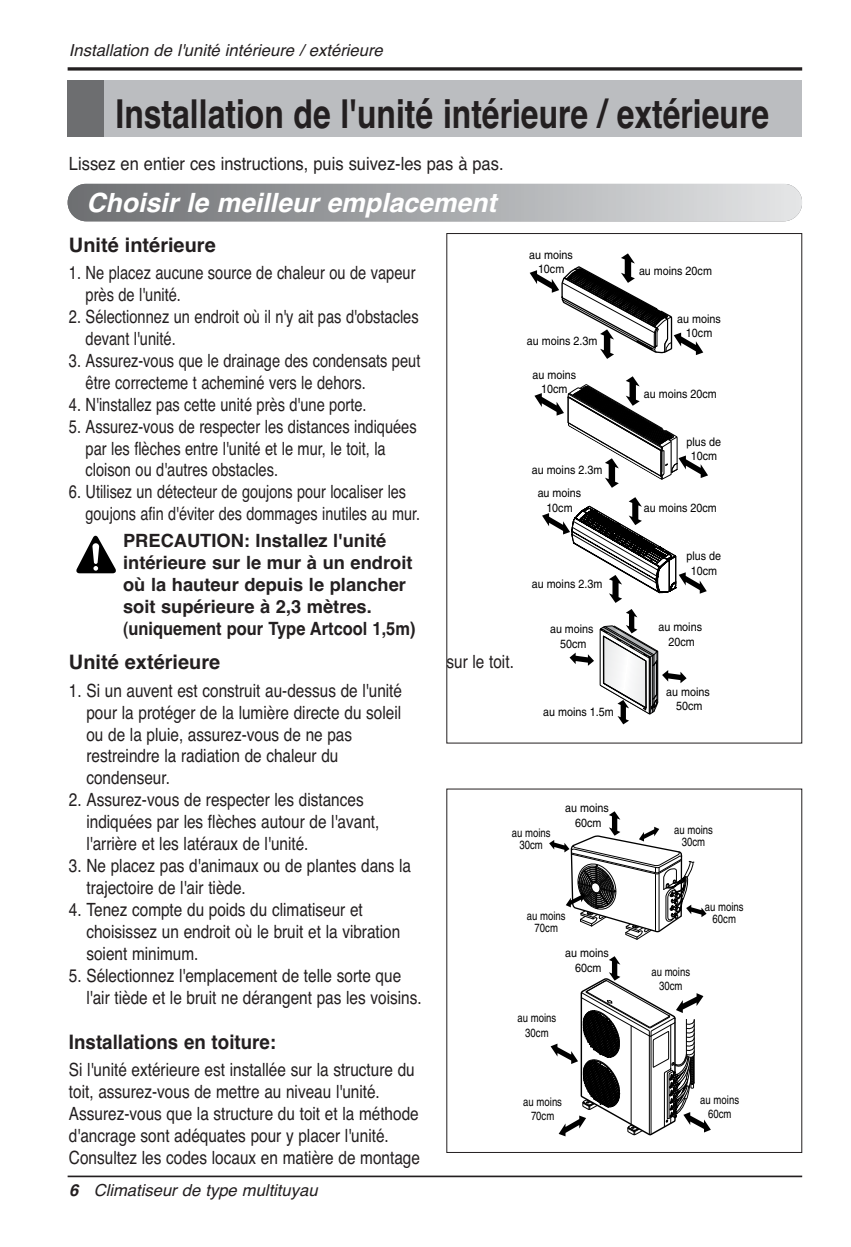
<style>
.page{position:relative;width:851px;height:1247px;background:#fff}
.page>*{position:absolute;margin:0;border:0;box-sizing:border-box;transform-origin:0 0}
.t1{font:700 39.8px "Helvetica";color:#231f20;scale:.8 1}
.t2{font:italic 700 26.6px "Helvetica";color:#fff}
.t3{font:700 20px "Helvetica";color:#231f20}
.t4{font:700 20px "Helvetica";color:#231f20;scale:.94 1}
.t5{font:18.2px/22px "Helvetica";color:#231f20;scale:.84 1}
.t6{font:18.2px/22px "Helvetica";color:#231f20;scale:.8 1}
.t7{font:700 18.2px/22px "Helvetica";color:#231f20}
.t8{font:18.2px "Helvetica";color:#231f20;scale:.9 1}
.t9{font:italic 16.6px "Helvetica";color:#231f20}
.t10{font:12px/14.4px "Helvetica";color:#000;text-align:center;scale:.9 1}
.t11{font:12px/14.4px "Helvetica";color:#000;text-align:center;scale:.8 1}
.s1{font-weight:700}
</style>
<div class="page">
<hr style="left:68px;top:1176px;width:734px;height:1px;background:#231f20">
<svg style="left:68px;top:67px;width:734px;height:4px;background:#474445"></svg>
<div style="left:67px;top:80px;width:94px;height:56px;background:#6d6e70"></div>
<div style="left:104px;top:80px;width:698px;height:56px;background:#bbbdc0"></div>
<div style="left:68px;top:184px;width:734px;height:37px;background:linear-gradient(to right,#6c6e71,#e3e5e6);border-radius:19px"></div>
<svg style="left:529px;top:253px;width:179px;height:472px"></svg>
<svg style="left:549px;top:811px;width:161px;height:326px"></svg>
<svg style="left:76px;top:535px;width:40px;height:38px"></svg>
<p class="t9" style="left:69px;top:44px;width:315px">Installation de l'unité intérieure / extérieure</p>
<h1 class="t1" style="left:115px;top:99px;width:818px">Installation de l'unité intérieure / extérieure</h1>
<p class="t8" style="left:69px;top:157px;width:484px">Lissez en entier ces instructions, puis suivez-les pas à pas.</p>
<h2 class="t2" style="left:86px;top:193px;width:411px">Choisir le meilleur emplacement</h2>
<p class="t3" style="left:69px;top:238px;width:148px">Unité intérieure</p>
<p class="t6" style="left:86px;top:264px;width:414px;text-indent:-17px">1. Ne placez aucune source de chaleur ou de vapeur près de l'unité.</p>
<p class="t6" style="left:86px;top:307px;width:418px;text-indent:-17px">2. Sélectionnez un endroit où il n'y ait pas d'obstacles devant l'unité.</p>
<p class="t6" style="left:86px;top:351px;width:420px;text-indent:-17px">3. Assurez-vous que le drainage des condensats peut être correcteme t acheminé vers le dehors.</p>
<p class="t6" style="left:69px;top:395px;width:373px">4. N'installez pas cette unité près d'une porte.</p>
<p class="t6" style="left:86px;top:417px;width:415px;text-indent:-17px">5. Assurez-vous de respecter les distances indiquées par les flèches entre l'unité et le mur, le toit, la cloison ou d'autres obstacles.</p>
<p class="t6" style="left:86px;top:483px;width:419px;text-indent:-17px">6. Utilisez un détecteur de goujons pour localiser les goujons afin d'éviter des dommages inutiles au mur.</p>
<p class="t7" style="left:123px;top:532px;width:294px">PRECAUTION: Installez l'unité intérieure sur le mur à un endroit où la hauteur depuis le plancher soit supérieure à 2,3 mètres. (uniquement pour Type Artcool 1,5m)</p>
<p class="t10" style="left:529px;top:248px;width:50px">au moins<br>10cm</p>
<p class="t10" style="left:527px;top:334px;width:80px">au moins 2.3m</p>
<p class="t10" style="left:532px;top:368px;width:50px">au moins<br>10cm</p>
<p class="t10" style="left:531px;top:463px;width:80px">au moins 2.3m</p>
<p class="t10" style="left:537px;top:487px;width:50px">au moins<br>10cm</p>
<p class="t10" style="left:531px;top:578px;width:80px">au moins 2.3m</p>
<p class="t10" style="left:550px;top:623px;width:50px">au moins<br>50cm</p>
<p class="t10" style="left:639px;top:265px;width:83px">au moins 20cm</p>
<p class="t10" style="left:677px;top:313px;width:50px">au moins<br>10cm</p>
<p class="t10" style="left:643px;top:388px;width:83px">au moins 20cm</p>
<p class="t10" style="left:686px;top:436px;width:40px">plus de<br>10cm</p>
<p class="t10" style="left:643px;top:502px;width:83px">au moins 20cm</p>
<p class="t10" style="left:686px;top:550px;width:40px">plus de<br>10cm</p>
<p class="t10" style="left:658px;top:621px;width:50px">au moins<br>20cm</p>
<p class="t3" style="left:69px;top:655px;width:153px">Unité extérieure</p>
<p class="t5" style="left:86px;top:681px;width:377px;text-indent:-17px">1. Si un auvent est construit au-dessus de l'unité pour la protéger de la lumière directe du soleil ou de la pluie, assurez-vous de ne pas restreindre la radiation de chaleur du condenseur.</p>
<p class="t5" style="left:86px;top:791px;width:350px;text-indent:-17px">2. Assurez-vous de respecter les distances indiquées par les flèches autour de l'avant, l'arrière et les latéraux de l'unité.</p>
<p class="t5" style="left:86px;top:856px;width:388px;text-indent:-17px">3. Ne placez pas d'animaux ou de plantes dans la trajectoire de l'air tiède.</p>
<p class="t5" style="left:86px;top:900px;width:375px;text-indent:-17px">4. Tenez compte du poids du climatiseur et choisissez un endroit où le bruit et la vibration soient minimum.</p>
<p class="t5" style="left:86px;top:966px;width:400px;text-indent:-17px">5. Sélectionnez l'emplacement de telle sorte que l'air tiède et le bruit ne dérangent pas les voisins.</p>
<p class="t4" style="left:69px;top:1034px;width:222px">Installations en toiture:</p>
<p class="t5" style="left:69px;top:1060px;width:419px">Si l'unité extérieure est installée sur la structure du toit, assurez-vous de mettre au niveau l'unité.<br>Assurez-vous que la structure du toit et la méthode d'ancrage sont adéquates pour y placer l'unité.<br>Consultez les codes locaux en matière de montage</p>
<p class="t9" style="left:69px;top:1184px;width:250px"><span class="s1">6</span> Climatiseur de type multituyau</p>
<p class="t5" style="left:446px;top:652px;width:82px">sur le toit.</p>
<p class="t10" style="left:543px;top:706px;width:80px">au moins 1.5m</p>
<p class="t11" style="left:511px;top:828px;width:50px;line-height:12px">au moins<br>30cm</p>
<p class="t10" style="left:565px;top:802px;width:50px">au moins<br>60cm</p>
<p class="t10" style="left:666px;top:685px;width:50px">au moins<br>50cm</p>
<p class="t11" style="left:674px;top:825px;width:50px;line-height:12px">au moins<br>30cm</p>
<p class="t11" style="left:527px;top:911px;width:50px;line-height:12px">au moins<br>70cm</p>
<p class="t11" style="left:704px;top:902px;width:50px;line-height:12px">au moins<br>60cm</p>
<p class="t10" style="left:565px;top:947px;width:50px">au moins<br>60cm</p>
<p class="t11" style="left:517px;top:1012px;width:50px">au moins<br>30cm</p>
<p class="t11" style="left:523px;top:1095px;width:50px">au moins<br>70cm</p>
<p class="t11" style="left:651px;top:966px;width:50px">au moins<br>30cm</p>
<p class="t11" style="left:700px;top:1093px;width:50px">au moins<br>60cm</p>
</div>
